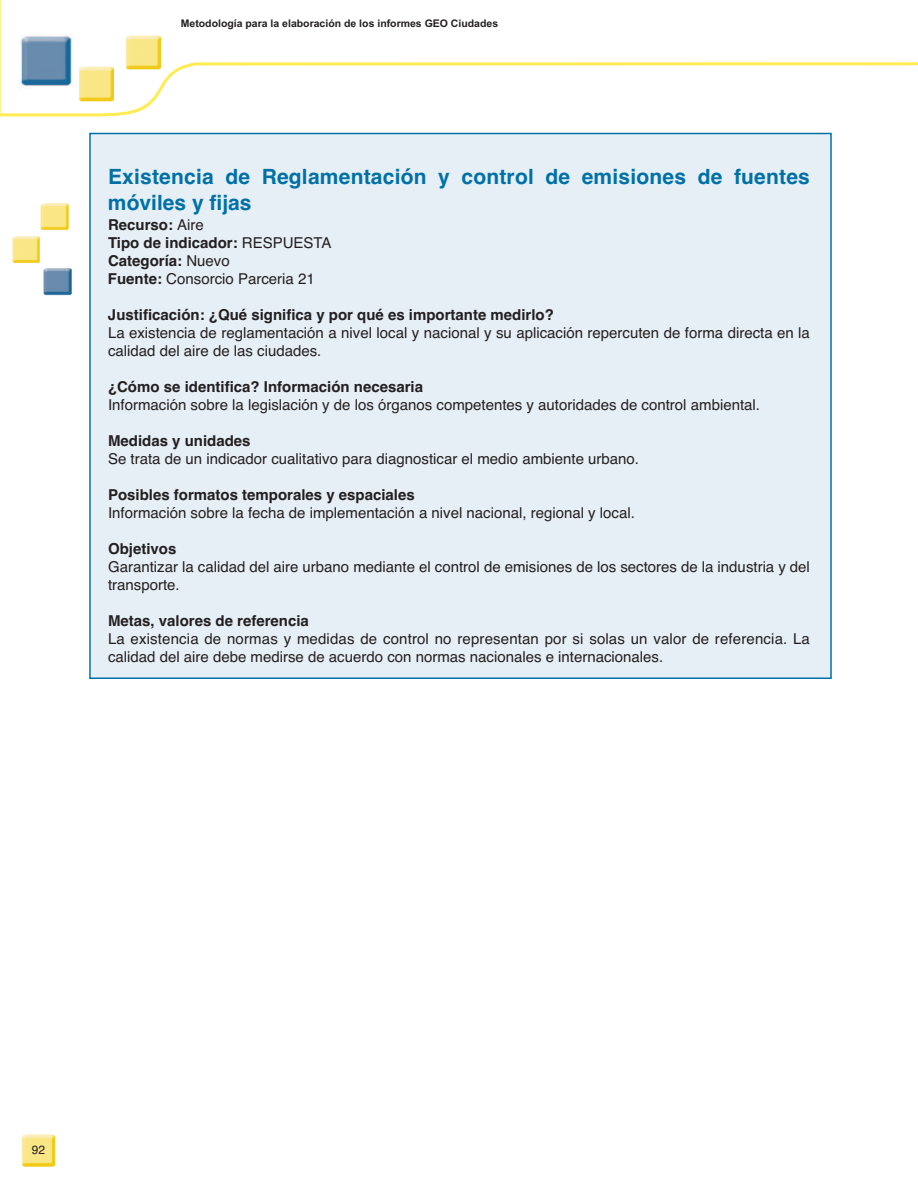
<style>
.page{position:relative;width:918px;height:1188px;background:#fff}
.page>*{position:absolute;margin:0;border:0;box-sizing:border-box;transform-origin:0 0}
.t1{font:700 21px/25.2px "Helvetica";letter-spacing:.01em;color:#0071a7}
.t2{font:15px/18px "Helvetica";color:#231f20}
.t3{font:700 15px/18px "Helvetica";color:#231f20}
.t4{font:12px "Helvetica";color:#231f20}
.t5{font:700 10.5px "Arial";color:#231f20}
.s1{font-weight:400}
</style>
<div class="page">
<div style="left:91px;top:134px;width:739px;height:543px;background:#e7eff6"></div>
<svg style="left:0;top:0;width:916px;height:116px"></svg>
<img style="left:21px;top:1134px;width:35px;height:33px">
<img style="left:19px;top:34px;width:55px;height:55px">
<img style="left:43px;top:268px;width:29px;height:28px">
<div style="left:78px;top:65px;width:43px;height:39px;background:#fff"></div>
<img style="left:79px;top:66px;width:36px;height:36px">
<img style="left:12px;top:236px;width:28px;height:28px">
<img style="left:40px;top:203px;width:29px;height:28px">
<img style="left:125px;top:33px;width:39px;height:38px">
<p class="t5" style="left:181px;top:18px;width:319px">Metodología para la elaboración de los informes GEO Ciudades</p>
<h1 class="t1" style="left:108px;top:165px;width:703px">Existencia de Reglamentación y control de emisiones de fuentes móviles y fijas</h1>
<p class="t3" style="left:108px;top:216px;width:225px">Recurso: <span class="s1">Aire<br></span>Tipo de indicador: <span class="s1">RESPUESTA<br></span>Categoría: <span class="s1">Nuevo<br></span>Fuente: <span class="s1">Consorcio Parceria 21</span></p>
<p class="t3" style="left:108px;top:306px;width:447px">Justificación: ¿Qué significa y por qué es importante medirlo?</p>
<p class="t2" style="left:108px;top:324px;width:703px">La existencia de reglamentación a nivel local y nacional y su aplicación repercuten de forma directa en la calidad del aire de las ciudades.</p>
<p class="t3" style="left:108px;top:378px;width:317px">¿Cómo se identifica? Información necesaria</p>
<p class="t2" style="left:108px;top:396px;width:654px">Información sobre la legislación y de los órganos competentes y autoridades de control ambiental.</p>
<p class="t3" style="left:108px;top:432px;width:144px">Medidas y unidades</p>
<p class="t2" style="left:108px;top:450px;width:533px">Se trata de un indicador cualitativo para diagnosticar el medio ambiente urbano.</p>
<p class="t3" style="left:108px;top:486px;width:308px">Posibles formatos temporales y espaciales</p>
<p class="t2" style="left:108px;top:504px;width:528px">Información sobre la fecha de implementación a nivel nacional, regional y local.</p>
<p class="t3" style="left:108px;top:540px;width:70px">Objetivos</p>
<p class="t2" style="left:108px;top:558px;width:703px">Garantizar la calidad del aire urbano mediante el control de emisiones de los sectores de la industria y del transporte.</p>
<p class="t3" style="left:108px;top:612px;width:202px">Metas, valores de referencia</p>
<p class="t2" style="left:108px;top:630px;width:703px">La existencia de normas y medidas de control no representan por si solas un valor de referencia. La calidad del aire debe medirse de acuerdo con normas nacionales e internacionales.</p>
<p class="t4" style="left:32px;top:1143px;width:15px">92</p>
</div>
